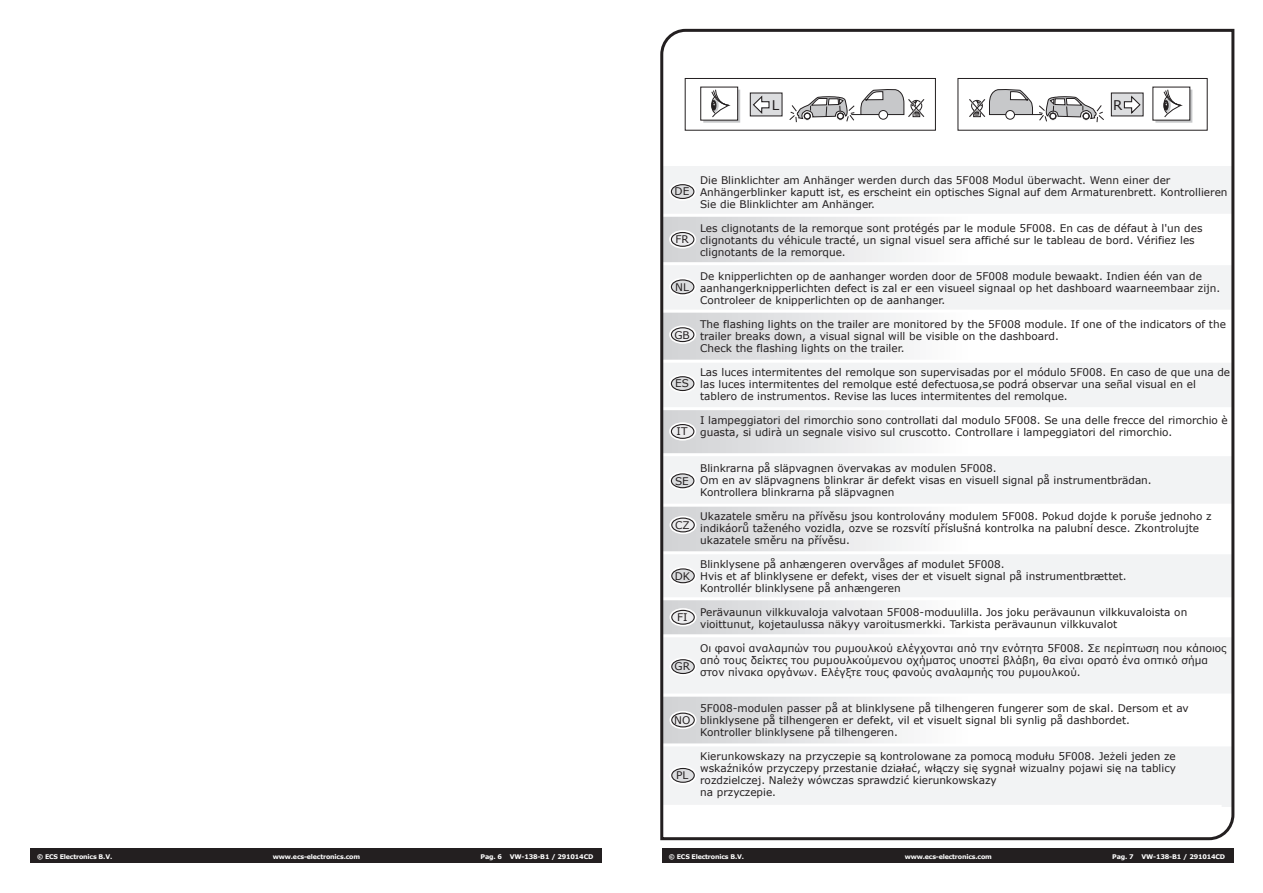
<style>
.page{position:relative;width:1263px;height:893px;background:#fff}
.page>*{position:absolute;margin:0;border:0;box-sizing:border-box;transform-origin:0 0}
.t1{font:13.35px "Verdana";color:#231f20}
.t2{font:10.5px/12px "Verdana";color:#231f20}
.t3{font:700 6.45px "Verdana";letter-spacing:-.03em;color:#fff}
</style>
<div class="page">
<div style="left:30px;top:848px;width:571px;height:15px;background:#231f20"></div>
<div style="left:662px;top:848px;width:571px;height:15px;background:#231f20"></div>
<svg style="left:660px;top:28px;width:575px;height:813px"></svg>
<div style="left:669px;top:182px;width:27px;height:19px;border:4px solid #fff;border-radius:50%"></div>
<div style="left:671px;top:185px;width:23px;height:13px;background:#dcdddf;border-radius:50%"></div>
<div style="left:671px;top:184px;width:23px;height:15px;border:1px solid #231f20;border-radius:50%"></div>
<div style="left:669px;top:230px;width:27px;height:19px;border:4px solid #fff;border-radius:50%"></div>
<div style="left:671px;top:233px;width:23px;height:13px;background:#ececee;border-radius:50%"></div>
<div style="left:671px;top:232px;width:23px;height:15px;border:1px solid #231f20;border-radius:50%"></div>
<div style="left:669px;top:278px;width:27px;height:18px;border:4px solid #fff;border-radius:50%"></div>
<div style="left:671px;top:280px;width:23px;height:14px;background:#dcdddf;border-radius:50%"></div>
<div style="left:671px;top:279px;width:23px;height:15px;border:1px solid #231f20;border-radius:50%"></div>
<div style="left:669px;top:326px;width:27px;height:18px;border:4px solid #fff;border-radius:50%"></div>
<div style="left:671px;top:328px;width:23px;height:14px;background:#ececee;border-radius:50%"></div>
<div style="left:671px;top:327px;width:23px;height:15px;border:1px solid #231f20;border-radius:50%"></div>
<div style="left:669px;top:374px;width:27px;height:19px;border:4px solid #fff;border-radius:50%"></div>
<div style="left:671px;top:377px;width:23px;height:13px;background:#dcdddf;border-radius:50%"></div>
<div style="left:671px;top:376px;width:23px;height:15px;border:1px solid #231f20;border-radius:50%"></div>
<div style="left:669px;top:422px;width:27px;height:19px;border:4px solid #fff;border-radius:50%"></div>
<div style="left:671px;top:425px;width:23px;height:13px;background:#ececee;border-radius:50%"></div>
<div style="left:671px;top:424px;width:23px;height:15px;border:1px solid #231f20;border-radius:50%"></div>
<div style="left:669px;top:472px;width:27px;height:18px;border:4px solid #fff;border-radius:50%"></div>
<div style="left:671px;top:474px;width:23px;height:14px;background:#dcdddf;border-radius:50%"></div>
<div style="left:671px;top:473px;width:23px;height:15px;border:1px solid #231f20;border-radius:50%"></div>
<div style="left:669px;top:516px;width:27px;height:18px;border:4px solid #fff;border-radius:50%"></div>
<div style="left:672px;top:518px;width:22px;height:14px;background:#ececee;border-radius:50%"></div>
<div style="left:671px;top:518px;width:24px;height:14px;border:1px solid #231f20;border-radius:50%"></div>
<div style="left:669px;top:567px;width:27px;height:18px;border:4px solid #fff;border-radius:50%"></div>
<div style="left:672px;top:569px;width:22px;height:14px;background:#dcdddf;border-radius:50%"></div>
<div style="left:671px;top:568px;width:24px;height:15px;border:1px solid #231f20;border-radius:50%"></div>
<div style="left:669px;top:608px;width:27px;height:18px;border:4px solid #fff;border-radius:50%"></div>
<div style="left:672px;top:610px;width:22px;height:14px;background:#ececee;border-radius:50%"></div>
<div style="left:671px;top:610px;width:24px;height:15px;border:1px solid #231f20;border-radius:50%"></div>
<div style="left:669px;top:657px;width:27px;height:19px;border:4px solid #fff;border-radius:50%"></div>
<div style="left:672px;top:660px;width:22px;height:13px;background:#dcdddf;border-radius:50%"></div>
<div style="left:671px;top:659px;width:24px;height:15px;border:1px solid #231f20;border-radius:50%"></div>
<div style="left:669px;top:711px;width:27px;height:18px;border:4px solid #fff;border-radius:50%"></div>
<div style="left:672px;top:713px;width:22px;height:14px;background:#ececee;border-radius:50%"></div>
<div style="left:671px;top:713px;width:24px;height:14px;border:1px solid #231f20;border-radius:50%"></div>
<div style="left:669px;top:766px;width:27px;height:18px;border:4px solid #fff;border-radius:50%"></div>
<div style="left:672px;top:768px;width:22px;height:14px;background:#dcdddf;border-radius:50%"></div>
<div style="left:671px;top:768px;width:24px;height:15px;border:1px solid #231f20;border-radius:50%"></div>
<div style="left:957px;top:78px;width:250px;height:53px;border:1px solid #231f20"></div>
<svg style="left:967px;top:89px;width:138px;height:46px"></svg>
<svg style="left:1155px;top:90px;width:37px;height:33px"></svg>
<div style="left:1153px;top:87px;width:37px;height:33px;background:#fff"></div>
<svg style="left:1163px;top:89px;width:19px;height:29px"></svg>
<svg style="left:703px;top:90px;width:37px;height:33px"></svg>
<div style="left:701px;top:87px;width:37px;height:33px;background:#fff"></div>
<div style="left:700px;top:87px;width:38px;height:33px;border:1px solid #231f20"></div>
<svg style="left:711px;top:89px;width:19px;height:29px"></svg>
<div style="left:1111px;top:93px;width:32px;height:23px;background:#dcdddf"></div>
<svg style="left:1123px;top:94px;width:18px;height:21px"></svg>
<div style="left:685px;top:78px;width:251px;height:53px;border:1px solid #231f20"></div>
<svg style="left:788px;top:89px;width:138px;height:46px"></svg>
<div style="left:750px;top:93px;width:32px;height:23px;background:#dcdddf"></div>
<svg style="left:752px;top:94px;width:18px;height:21px"></svg>
<p class="t1" style="left:772px;top:96px;width:9px">L</p>
<p class="t1" style="left:1113px;top:96px;width:11px">R</p>
<p class="t2" style="left:675px;top:185px;width:16px">DE</p>
<p class="t2" style="left:675px;top:233px;width:15px">FR</p>
<p class="t2" style="left:675px;top:281px;width:15px">NL</p>
<p class="t2" style="left:674px;top:329px;width:17px">GB</p>
<p class="t2" style="left:675px;top:377px;width:15px">ES</p>
<p class="t2" style="left:676px;top:425px;width:12px">IT</p>
<p class="t2" style="left:675px;top:475px;width:15px">SE</p>
<p class="t2" style="left:675px;top:519px;width:16px">CZ</p>
<p class="t2" style="left:675px;top:570px;width:17px">DK</p>
<p class="t2" style="left:677px;top:611px;width:12px">FI</p>
<p class="t2" style="left:675px;top:660px;width:17px">GR</p>
<p class="t2" style="left:674px;top:714px;width:18px">NO</p>
<p class="t2" style="left:676px;top:769px;width:14px">PL</p>
<p class="t2" style="left:700px;top:174px;width:529px">Die Blinklichter am Anhänger werden durch das 5F008 Modul überwacht. Wenn einer der<br>Anhängerblinker kaputt ist, es erscheint ein optisches Signal auf dem Armaturenbrett. Kontrollieren<br>Sie die Blinklichter am Anhänger.</p>
<p class="t2" style="left:700px;top:222px;width:504px">Les clignotants de la remorque sont protégés par le module 5F008. En cas de défaut à l'un des clignotants du véhicule tracté, un signal visuel sera affiché sur le tableau de bord. Vérifiez les clignotants de la remorque.</p>
<p class="t2" style="left:700px;top:270px;width:522px">De knipperlichten op de aanhanger worden door de 5F008 module bewaakt. Indien één van de aanhangerknipperlichten defect is zal er een visueel signaal op het dashboard waarneembaar zijn.<br>Controleer de knipperlichten op de aanhanger.</p>
<p class="t2" style="left:700px;top:318px;width:527px">The flashing lights on the trailer are monitored by the 5F008 module. If one of the indicators of the trailer breaks down, a visual signal will be visible on the dashboard.<br>Check the flashing lights on the trailer.</p>
<p class="t2" style="left:700px;top:366px;width:531px">Las luces intermitentes del remolque son supervisadas por el módulo 5F008. En caso de que una de las luces intermitentes del remolque esté defectuosa,se podrá observar una señal visual en el tablero de instrumentos. Revise las luces intermitentes del remolque.</p>
<p class="t2" style="left:700px;top:414px;width:529px">I lampeggiatori del rimorchio sono controllati dal modulo 5F008. Se una delle frecce del rimorchio è guasta, si udirà un segnale visivo sul cruscotto. Controllare i lampeggiatori del rimorchio.</p>
<p class="t2" style="left:700px;top:462px;width:453px">Blinkrarna på släpvagnen övervakas av modulen 5F008.<br>Om en av släpvagnens blinkrar är defekt visas en visuell signal på instrumentbrädan.<br>Kontrollera blinkrarna på släpvagnen</p>
<p class="t2" style="left:700px;top:510px;width:513px">Ukazatele směru na přívěsu jsou kontrolovány modulem 5F008. Pokud dojde k poruše jednoho z indikáorů taženého vozidla, ozve se rozsvítí příslušná kontrolka na palubní desce. Zkontrolujte ukazatele směru na přívěsu.</p>
<p class="t2" style="left:700px;top:558px;width:428px">Blinklysene på anhængeren overvåges af modulet 5F008.<br>Hvis et af blinklysene er defekt, vises der et visuelt signal på instrumentbrættet.<br>Kontrollér blinklysene på anhængeren</p>
<p class="t2" style="left:700px;top:606px;width:489px">Perävaunun vilkkuvaloja valvotaan 5F008-moduulilla. Jos joku perävaunun vilkkuvaloista on vioittunut, kojetaulussa näkyy varoitusmerkki. Tarkista perävaunun vilkkuvalot</p>
<p class="t2" style="left:700px;top:642px;width:528px">Οι φανοί αναλαμπών του ρυμουλκού ελέγχονται από την ενότητα 5F008. Σε περίπτωση που κάποιος από τους δείκτες του ρυμουλκούμενου οχήματος υποστεί βλάβη, θα είναι ορατό ένα οπτικό σήμα στον πίνακα οργάνων. Ελέγξτε τους φανούς αναλαμπής του ρυμουλκού.</p>
<p class="t2" style="left:700px;top:702px;width:490px">5F008-modulen passer på at blinklysene på tilhengeren fungerer som de skal. Dersom et av blinklysene på tilhengeren er defekt, vil et visuelt signal bli synlig på dashbordet.<br>Kontroller blinklysene på tilhengeren.</p>
<p class="t2" style="left:700px;top:750px;width:477px">Kierunkowskazy na przyczepie są kontrolowane za pomocą modułu 5F008. Jeżeli jeden ze wskaźników przyczepy przestanie działać, włączy się sygnał wizualny pojawi się na tablicy rozdzielczej. Należy wówczas sprawdzić kierunkowskazy<br>na przyczepie.</p>
<p class="t3" style="left:37px;top:852px;width:77px">© ECS Electronics B.V.</p>
<p class="t3" style="left:273px;top:852px;width:89px">www.ecs-electronics.com</p>
<p class="t3" style="left:480px;top:852px;width:114px">Pag. 6 VW-138-B1 / 291014CD</p>
<p class="t3" style="left:669px;top:852px;width:77px">© ECS Electronics B.V.</p>
<p class="t3" style="left:905px;top:852px;width:89px">www.ecs-electronics.com</p>
<p class="t3" style="left:1112px;top:852px;width:114px">Pag. 7 VW-138-B1 / 291014CD</p>
</div>
